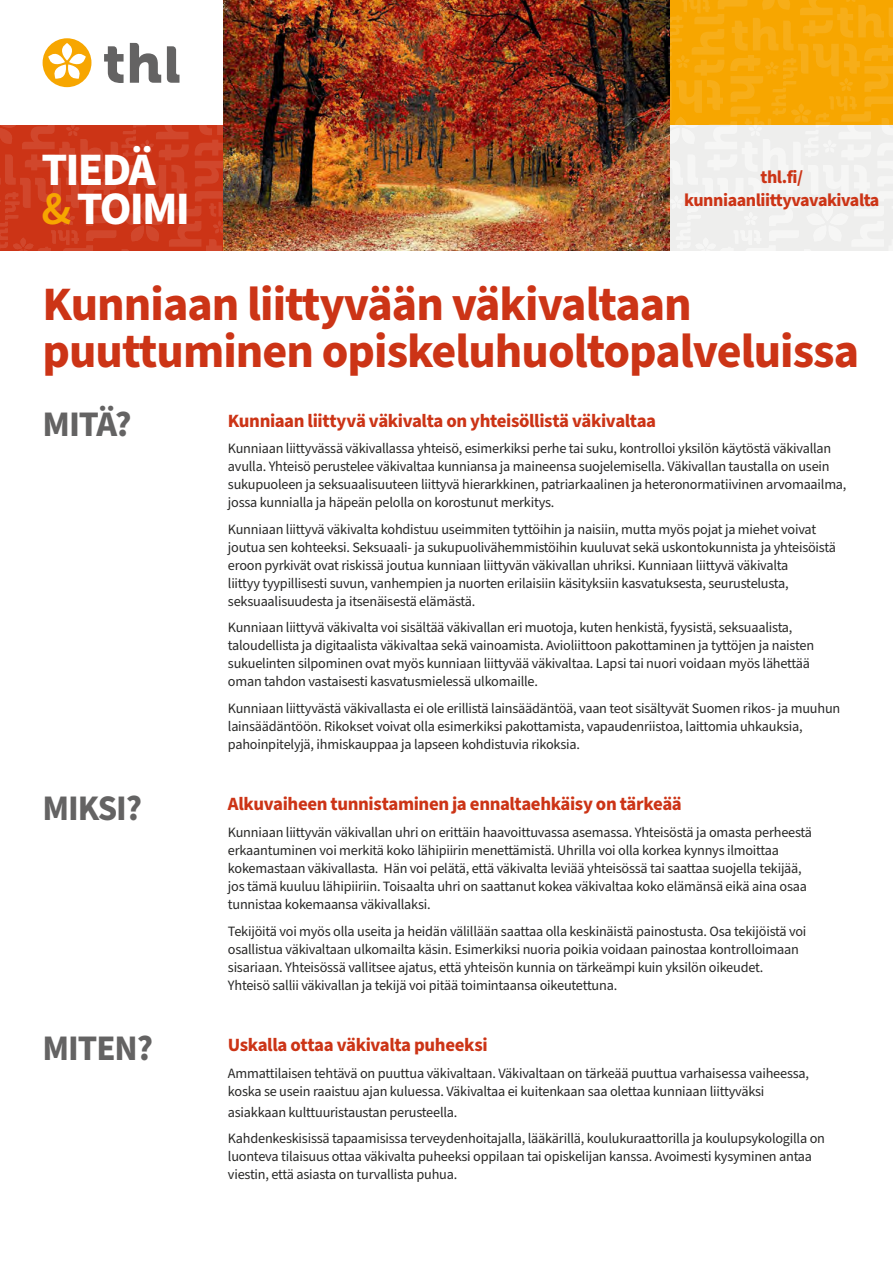
<style>
.page{position:relative;width:893px;height:1263px;background:#fff}
.page>*{position:absolute;margin:0;border:0;box-sizing:border-box;transform-origin:0 0}
.OTSIKKO_1_-_punainen{font:700 48px/46.5px "Source Sans Pro";letter-spacing:-.02em;color:#cc3416}
.t1{font:700 46.5px/39px "Source Sans Pro";letter-spacing:-.04em;color:#fff}
.KYSYMYS{font:700 36px "Source Sans Pro";letter-spacing:-.03em;color:#646363}
.OTSIKKO_2_-_punainen{font:700 18.75px "Source Sans Pro";letter-spacing:-.02em;color:#cc3416}
.t2{font:700 18px/22.5px "Source Sans Pro";letter-spacing:-.025em;color:#cc3416;text-align:center}
.OTSIKKO_2_-_punainen-2{font:14.25px/18px "Source Sans Pro";letter-spacing:-.015em;color:#282827}
.s1{font-weight:600;color:#f7a600}
</style>
<div class="page">
<svg style="left:104px;top:43px;width:75px;height:40px"></svg>
<div style="left:43px;top:38px;width:48px;height:49px;background:#f7a600;border-radius:50%"></div>
<svg style="left:48px;top:43px;width:38px;height:36px"></svg>
<svg style="left:0;top:125px;width:223px;height:126px;background:#cd3a1d"></svg>
<svg style="left:670px;top:0;width:223px;height:251px"></svg>
<img style="left:223px;top:0;width:447px;height:251px">
<h2 class="t1" style="left:41px;top:152px;width:150px">TIEDÄ <span class="s1">&amp;</span> TOIMI</h2>
<p class="t2" style="left:684px;top:166px;width:197px">thl.fi/ kunniaanliittyvavakivalta</p>
<h1 class="OTSIKKO_1_-_punainen" style="left:43px;top:282px;width:818px">Kunniaan liittyvään väkivaltaan puuttuminen opiskeluhuoltopalveluissa</h1>
<p class="KYSYMYS" style="left:43px;top:399px;width:91px">MITÄ?</p>
<h2 class="OTSIKKO_2_-_punainen" style="left:228px;top:408px;width:430px">Kunniaan liittyvä väkivalta on yhteisöllistä väkivaltaa</h2>
<h2 class="OTSIKKO_2_-_punainen-2" style="left:228px;top:440px;width:620px">Kunniaan liittyvässä väkivallassa yhteisö, esimerkiksi perhe tai suku, kontrolloi yksilön käytöstä väkivallan avulla. Yhteisö perustelee väkivaltaa kunniansa ja maineensa suojelemisella. Väkivallan taustalla on usein sukupuoleen ja seksuaalisuuteen liittyvä hierarkkinen, patriarkaalinen ja heteronormatiivinen arvomaailma, jossa kunnialla ja häpeän pelolla on korostunut merkitys.</h2>
<h2 class="OTSIKKO_2_-_punainen-2" style="left:228px;top:520px;width:609px">Kunniaan liittyvä väkivalta kohdistuu useimmiten tyttöihin ja naisiin, mutta myös pojat ja miehet voivat joutua sen kohteeksi. Seksuaali- ja sukupuolivähemmistöihin kuuluvat sekä uskontokunnista ja yhteisöistä eroon pyrkivät ovat riskissä joutua kunniaan liittyvän väkivallan uhriksi. Kunniaan liittyvä väkivalta<br>liittyy tyypillisesti suvun, vanhempien ja nuorten erilaisiin käsityksiin kasvatuksesta, seurustelusta, seksuaalisuudesta ja itsenäisestä elämästä.</h2>
<h2 class="OTSIKKO_2_-_punainen-2" style="left:228px;top:619px;width:588px">Kunniaan liittyvä väkivalta voi sisältää väkivallan eri muotoja, kuten henkistä, fyysistä, seksuaalista, taloudellista ja digitaalista väkivaltaa sekä vainoamista. Avioliittoon pakottaminen ja tyttöjen ja naisten sukuelinten silpominen ovat myös kunniaan liittyvää väkivaltaa. Lapsi tai nuori voidaan myös lähettää oman tahdon vastaisesti kasvatusmielessä ulkomaille.</h2>
<h2 class="OTSIKKO_2_-_punainen-2" style="left:228px;top:699px;width:614px">Kunniaan liittyvästä väkivallasta ei ole erillistä lainsäädäntöä, vaan teot sisältyvät Suomen rikos- ja muuhun lainsäädäntöön. Rikokset voivat olla esimerkiksi pakottamista, vapaudenriistoa, laittomia uhkauksia, pahoinpitelyjä, ihmiskauppaa ja lapseen kohdistuvia rikoksia.</h2>
<p class="KYSYMYS" style="left:43px;top:783px;width:101px">MIKSI?</p>
<h2 class="OTSIKKO_2_-_punainen" style="left:228px;top:791px;width:455px">Alkuvaiheen tunnistaminen ja ennaltaehkäisy on tärkeää</h2>
<h2 class="OTSIKKO_2_-_punainen-2" style="left:228px;top:824px;width:586px">Kunniaan liittyvän väkivallan uhri on erittäin haavoittuvassa asemassa. Yhteisöstä ja omasta perheestä erkaantuminen voi merkitä koko lähipiirin menettämistä. Uhrilla voi olla korkea kynnys ilmoittaa kokemastaan väkivallasta. Hän voi pelätä, että väkivalta leviää yhteisössä tai saattaa suojella tekijää, jos tämä kuuluu lähipiiriin. Toisaalta uhri on saattanut kokea väkivaltaa koko elämänsä eikä aina osaa tunnistaa kokemaansa väkivallaksi.</h2>
<h2 class="OTSIKKO_2_-_punainen-2" style="left:228px;top:922px;width:580px">Tekijöitä voi myös olla useita ja heidän välillään saattaa olla keskinäistä painostusta. Osa tekijöistä voi osallistua väkivaltaan ulkomailta käsin. Esimerkiksi nuoria poikia voidaan painostaa kontrolloimaan sisariaan. Yhteisössä vallitsee ajatus, että yhteisön kunnia on tärkeämpi kuin yksilön oikeudet.<br>Yhteisö sallii väkivallan ja tekijä voi pitää toimintaansa oikeutettuna.</h2>
<p class="KYSYMYS" style="left:43px;top:1024px;width:112px">MITEN?</p>
<h2 class="OTSIKKO_2_-_punainen" style="left:228px;top:1032px;width:261px">Uskalla ottaa väkivalta puheeksi</h2>
<h2 class="OTSIKKO_2_-_punainen-2" style="left:228px;top:1064px;width:583px">Ammattilaisen tehtävä on puuttua väkivaltaan. Väkivaltaan on tärkeää puuttua varhaisessa vaiheessa, koska se usein raaistuu ajan kuluessa. Väkivaltaa ei kuitenkaan saa olettaa kunniaan liittyväksi</h2>
<h2 class="OTSIKKO_2_-_punainen-2" style="left:228px;top:1103px;width:231px">asiakkaan kulttuuristaustan perusteella.</h2>
<h2 class="OTSIKKO_2_-_punainen-2" style="left:228px;top:1130px;width:599px">Kahdenkeskisissä tapaamisissa terveydenhoitajalla, lääkärillä, koulukuraattorilla ja koulupsykologilla on luonteva tilaisuus ottaa väkivalta puheeksi oppilaan tai opiskelijan kanssa. Avoimesti kysyminen antaa viestin, että asiasta on turvallista puhua.</h2>
</div>
